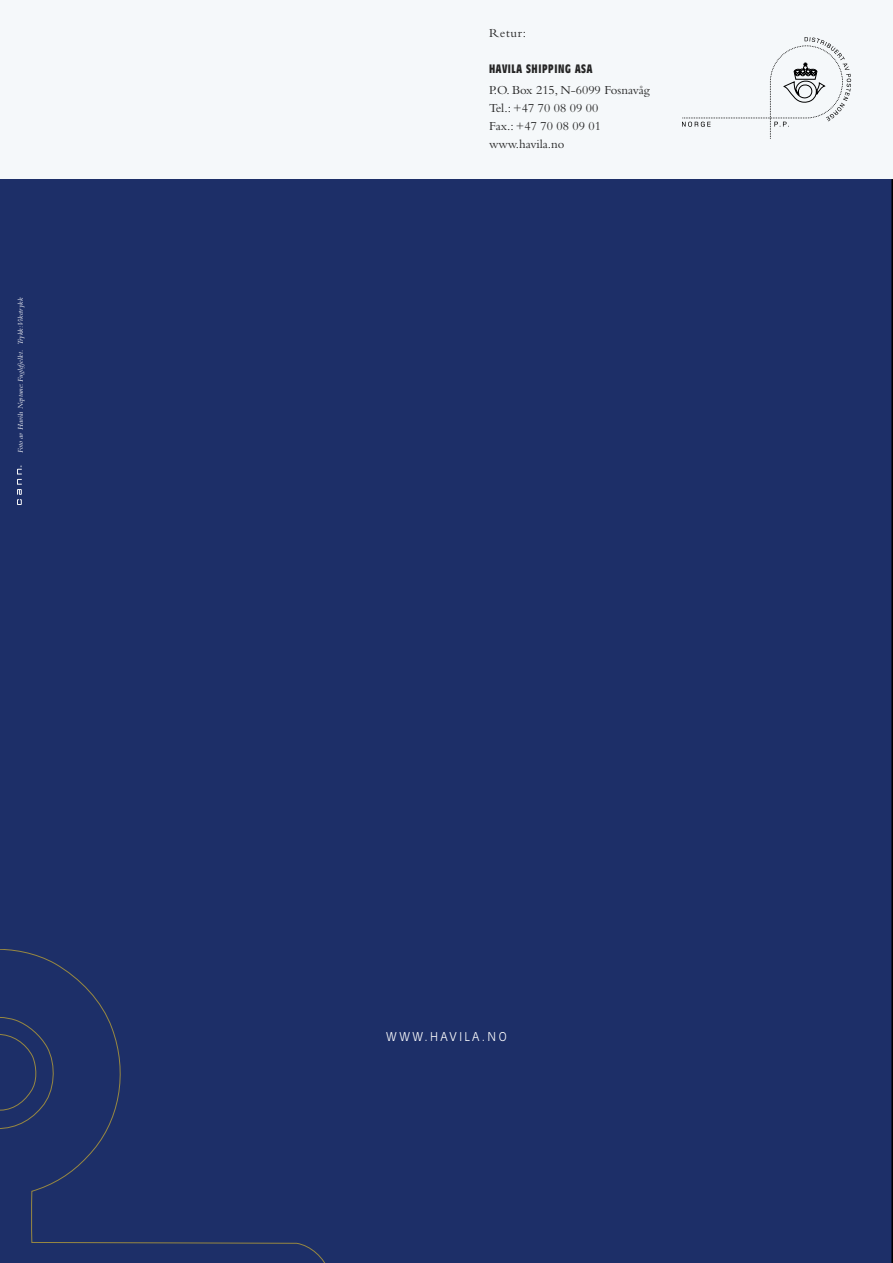
<style>
.page{position:relative;width:893px;height:1263px;background:#fff}
.page>*{position:absolute;margin:0;border:0;box-sizing:border-box;transform-origin:0 0}
.t1{font:12.75px/18px "Bembo";color:#252525}
.t2{font:700 condensed 12px "Antique Olive";letter-spacing:.05em;color:#252525}
.t3{font:300 12px "Antique Olive";letter-spacing:.2em;color:#fff}
.t4{font:italic 7.5px "Bembo";letter-spacing:.01em;color:#fff}
</style>
<div class="page">
<div style="left:0;top:179px;width:893px;height:1084px;background:#1d2f68"></div>
<div style="left:0;top:0;width:893px;height:179px;background:#f5f8fa"></div>
<svg style="left:682px;top:37px;width:169px;height:102px"></svg>
<svg style="left:17px;top:466px;width:5px;height:39px"></svg>
<div style="left:0;top:949px;width:331px;height:314px;background:#1d2f68"></div>
<p class="t4" style="left:16px;top:453px;width:157px;rotate:-90deg">Foto av Havila Neptune: Fuglefjellet. Trykk: Viketrykk</p>
<p class="t1" style="left:489px;top:24px;width:39px">Retur:</p>
<p class="t2" style="left:489px;top:62px;width:105px">HAVILA SHIPPING ASA</p>
<p class="t1" style="left:489px;top:81px;width:162px">P.O. Box 215, N-6099 Fosnavåg<br>Tel.: +47 70 08 09 00<br>Fax.: +47 70 08 09 01 www.havila.no</p>
<p class="t3" style="left:386px;top:1029px;width:122px">WWW.HAVILA.NO</p>
</div>
